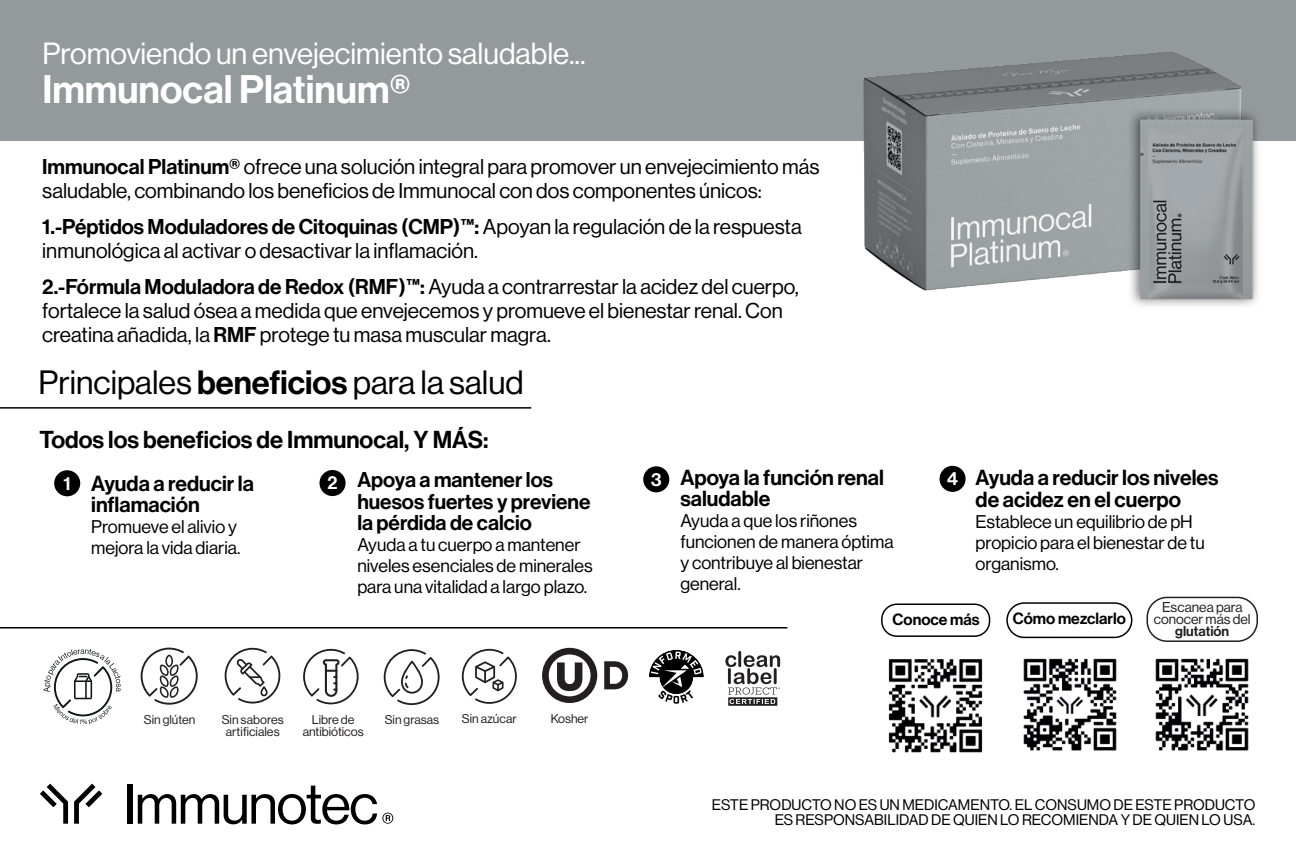
<style>
.page{position:relative;width:1296px;height:864px;background:#fff}
.page>*{position:absolute;margin:0;border:0;box-sizing:border-box;transform-origin:0 0}
.t1{font:500 39px "Haas Grot Disp 65";color:#fff}
.t2{font:33px "Haas Grot Disp 55 Roman";color:#000001}
.t3{font:30px "Haas Grot Disp 55 Roman";color:#fff}
.t4{font:500 24px "Haas Grot Disp 65";color:#000001}
.t5{font:500 21.3px/21.3px "Haas Grot Disp 65";color:#000001}
.t6{font:21px/24px "Haas Grot Disp 55 Roman";color:#000001}
.t7{font:500 21px/21.3px "Haas Grot Disp 65";color:#000001}
.t8{font:500 18.3px "Haas Grot Disp 65";color:#fff}
.t9{font:18px/21px "Haas Grot Disp 55 Roman";color:#000001}
.t10{font:500 15.9px "Haas Grot Disp 65";color:#000001}
.t11{font:15px/15px "Haas Grot Disp 55 Roman";color:#000001;text-align:right}
.t12{font:14.1px/12px "Haas Grot Disp 55 Roman";color:#231f20;text-align:center}
.t13{font:500 14.1px "Haas Grot Disp 65";color:#231f20}
.t14{font:12.6px/12px "Haas Grot Disp 55 Roman";color:#231f20;text-align:center}
.s1{font-family:"Haas Grot Disp 65";font-weight:500}
.s2{font-family:"Haas Grot Disp 55 Roman";font-weight:400}
</style>
<div class="page">
<div style="left:0;top:0;width:1296px;height:141px;background:#94999b"></div>
<img style="left:863px;top:52px;width:395px;height:254px">
<hr style="left:0;top:407px;width:531px;height:2px;background:#000001">
<div style="left:54px;top:470px;width:26px;height:26px;background:#000001;border-radius:50%"></div>
<div style="left:319px;top:470px;width:27px;height:26px;background:#000001;border-radius:50%"></div>
<div style="left:940px;top:466px;width:26px;height:26px;background:#000001;border-radius:50%"></div>
<div style="left:643px;top:466px;width:26px;height:26px;background:#000001;border-radius:50%"></div>
<img style="left:888px;top:659px;width:95px;height:94px">
<hr style="left:0;top:627px;width:787px;height:2px;background:#000001">
<div style="left:1006px;top:602px;width:126px;height:36px;border:2px solid #000001;border-radius:17px"></div>
<div style="left:881px;top:604px;width:109px;height:33px;border:2px solid #000001;border-radius:15px"></div>
<svg style="left:649px;top:650px;width:55px;height:54px"></svg>
<svg style="left:725px;top:651px;width:55px;height:55px"></svg>
<svg style="left:141px;top:648px;width:57px;height:57px"></svg>
<svg style="left:462px;top:649px;width:55px;height:55px"></svg>
<svg style="left:384px;top:649px;width:56px;height:56px"></svg>
<svg style="left:225px;top:648px;width:55px;height:56px"></svg>
<svg style="left:303px;top:649px;width:56px;height:55px"></svg>
<svg style="left:604px;top:661px;width:24px;height:28px"></svg>
<svg style="left:542px;top:648px;width:55px;height:55px"></svg>
<img style="left:1155px;top:658px;width:94px;height:93px">
<img style="left:1023px;top:658px;width:94px;height:93px">
<div style="left:127px;top:784px;width:5px;height:40px;background:#000001"></div>
<svg style="left:138px;top:786px;width:255px;height:38px"></svg>
<svg style="left:40px;top:784px;width:28px;height:40px"></svg>
<svg style="left:74px;top:784px;width:28px;height:40px"></svg>
<div style="left:1147px;top:597px;width:111px;height:45px;border:2px solid #231f20;border-radius:20px"></div>
<svg style="left:44px;top:649px;width:77px;height:76px"></svg>
<h3 class="t3" style="left:42px;top:37px;width:545px">Promoviendo un envejecimiento saludable...</h3>
<h1 class="t1" style="left:42px;top:67px;width:370px">Immunocal Platinum®</h1>
<p class="t6" style="left:42px;top:155px;width:779px"><span class="s1">Immunocal Platinum®</span> ofrece una solución integral para promover un envejecimiento más saludable, combinando los beneficios de Immunocal con dos componentes únicos:</p>
<p class="t7" style="left:42px;top:217px;width:761px">1.-Péptidos Moduladores de Citoquinas (CMP)™: <span class="s2">Apoyan la regulación de la respuesta</span></p>
<p class="t6" style="left:42px;top:233px;width:758px;line-height:36px">inmunológica al activar o desactivar la inflamación.<br><span class="s1">2.-Fórmula Moduladora de Redox (RMF)™:</span> Ayuda a contrarrestar la acidez del cuerpo,</p>
<p class="t6" style="left:42px;top:299px;width:742px">fortalece la salud ósea a medida que envejecemos y promueve el bienestar renal. Con creatina añadida, la <span class="s1">RMF</span> protege tu masa muscular magra.</p>
<h2 class="t2" style="left:39px;top:364px;width:487px">Principales <span class="s1">beneficios</span> para la salud</h2>
<p class="t4" style="left:40px;top:426px;width:451px">Todos los beneficios de Immunocal, Y MÁS:</p>
<p class="t5" style="left:680px;top:467px;width:205px">Apoya la función renal saludable</p>
<p class="t9" style="left:680px;top:511px;width:215px">Ayuda a que los riñones funcionen de manera óptima y contribuye al bienestar general.</p>
<p class="t7" style="left:357px;top:470px;width:235px">Apoya a mantener los huesos fuertes y previene la pérdida de calcio</p>
<p class="t9" style="left:357px;top:534px;width:237px">Ayuda a tu cuerpo a mantener niveles esenciales de minerales para una vitalidad a largo plazo.</p>
<p class="t8" style="left:64px;top:473px;width:9px">1</p>
<p class="t8" style="left:327px;top:472px;width:12px">2</p>
<p class="t8" style="left:651px;top:469px;width:12px">3</p>
<p class="t8" style="left:947px;top:468px;width:12px">4</p>
<p class="t5" style="left:91px;top:473px;width:164px">Ayuda a reducir la inflamación</p>
<p class="t9" style="left:91px;top:516px;width:151px">Promueve el alivio y mejora la vida diaria.</p>
<p class="t5" style="left:976px;top:468px;width:244px">Ayuda a reducir los niveles de acidez en el cuerpo</p>
<p class="t9" style="left:976px;top:511px;width:231px">Establece un equilibrio de pH propicio para el bienestar de tu organismo.</p>
<p class="t14" style="left:144px;top:714px;width:53px">Sin glúten</p>
<p class="t14" style="left:222px;top:714px;width:64px">Sin sabores</p>
<p class="t14" style="left:462px;top:713px;width:56px">Sin azúcar</p>
<p class="t14" style="left:551px;top:713px;width:39px">Kosher</p>
<p class="t14" style="left:226px;top:726px;width:55px">artificiales</p>
<p class="t14" style="left:303px;top:714px;width:63px">Libre de antibióticos</p>
<p class="t14" style="left:385px;top:714px;width:56px">Sin grasas</p>
<p class="t10" style="left:893px;top:611px;width:88px">Conoce más</p>
<p class="t10" style="left:1013px;top:609px;width:114px">Cómo mezclarlo</p>
<p class="t12" style="left:1154px;top:601px;width:98px">Escanea para conocer más del</p>
<p class="t13" style="left:1175px;top:623px;width:55px">glutatión</p>
<p class="t11" style="left:712px;top:797px;width:545px">ESTE PRODUCTO NO ES UN MEDICAMENTO. EL CONSUMO DE ESTE PRODUCTO<br>ES RESPONSABILIDAD DE QUIEN LO RECOMIENDA Y DE QUIEN LO USA.</p>
</div>
